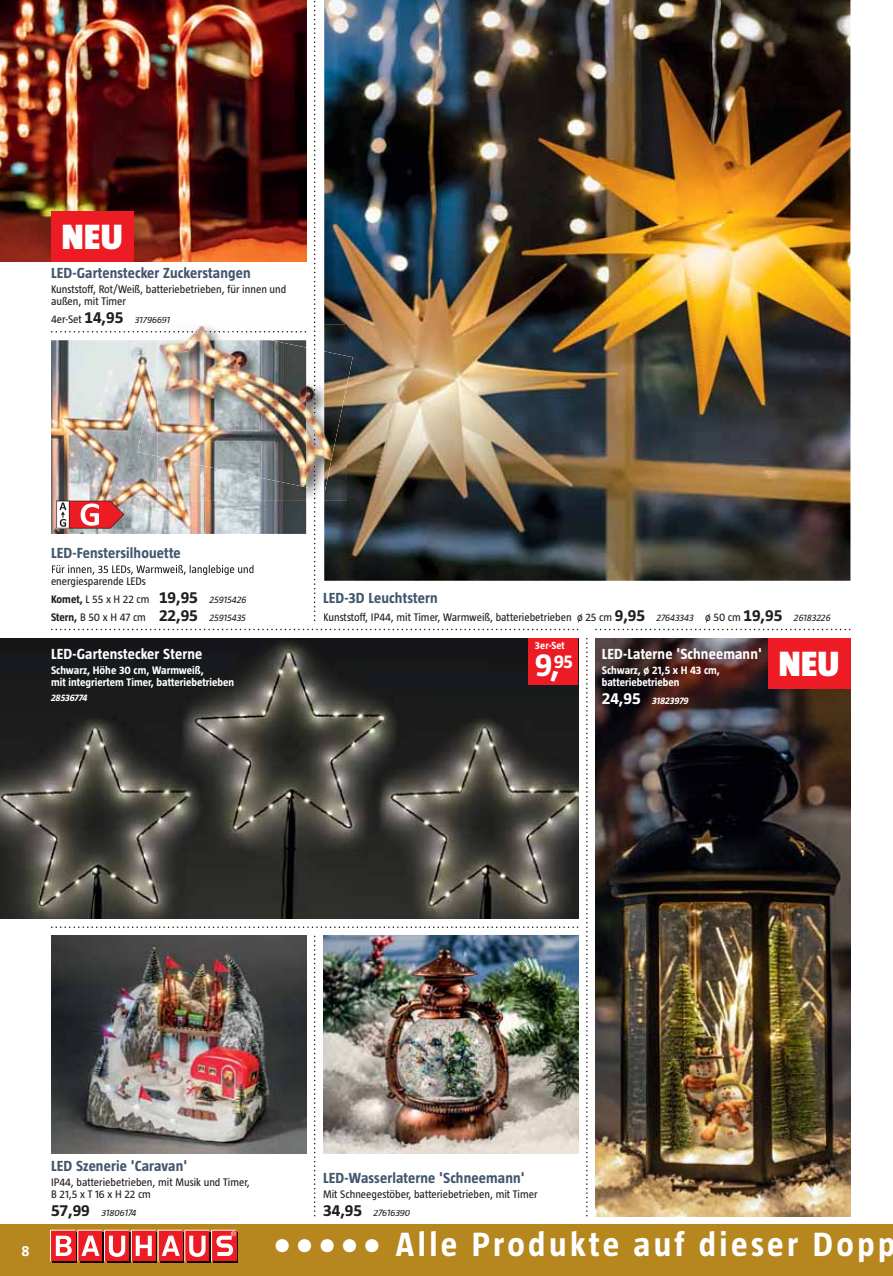
<style>
.page{position:relative;width:893px;height:1276px;background:#fff}
.page>*{position:absolute;margin:0;border:0;box-sizing:border-box;transform-origin:0 0}
.t1{font:900 36px "Taz";letter-spacing:.01em;color:#fff}
.t2{font:700 34.5px "Taz";letter-spacing:.1em;color:#fff}
.t3{font:700 33px "Taz";color:#fff}
.t4{font:700 15px "Taz";letter-spacing:.01em;color:#42566d}
.t5{font:700 15px "Taz";letter-spacing:.01em;color:#fff}
.t6{font:11.25px/12px "Taz";color:#231f20}
.t7{font:700 11.25px/12px "Taz";color:#fff}
.t8{font:700 10.5px "Taz";color:#fff}
.t9{font:italic 9.75px "Taz";letter-spacing:-.005em;color:#231f20}
.t10{font:italic 700 9.75px "Taz";letter-spacing:-.005em;color:#fff}
.t11{font:italic 9.75px "Taz";color:#141511}
.s1{font-weight:700;font-size:16.5px}
.s2{font-style:italic;font-size:9.75px}
.s3{font-weight:700}
.s4{font-style:normal;font-size:16.5px}
.s5{font-weight:700;font-style:normal;font-size:16.5px}
</style>
<div class="page">
<img style="left:0;top:638px;width:578px;height:280px">
<img style="left:324px;top:0;width:526px;height:581px">
<svg style="left:51px;top:629px;width:527px;height:1px"></svg>
<svg style="left:51px;top:926px;width:527px;height:2px"></svg>
<svg style="left:586px;top:638px;width:2px;height:578px"></svg>
<svg style="left:314px;top:935px;width:1px;height:281px"></svg>
<img style="left:323px;top:935px;width:255px;height:218px">
<img style="left:0;top:0;width:306px;height:261px">
<img style="left:595px;top:638px;width:255px;height:578px">
<svg style="left:595px;top:629px;width:255px;height:1px"></svg>
<img style="left:51px;top:935px;width:255px;height:218px">
<div style="left:51px;top:211px;width:83px;height:50px;background:#ed1c24"></div>
<img style="left:51px;top:340px;width:255px;height:194px">
<svg style="left:52px;top:565px;width:102px;height:10px"></svg>
<svg style="left:56px;top:501px;width:68px;height:27px"></svg>
<div style="left:768px;top:638px;width:82px;height:50px;background:#ed1c24"></div>
<img style="left:306px;top:491px;width:13px;height:10px">
<img style="left:324px;top:491px;width:23px;height:10px">
<img style="left:157px;top:487px;width:149px;height:14px">
<img style="left:273px;top:326px;width:43px;height:21px">
<img style="left:324px;top:324px;width:23px;height:27px">
<svg style="left:314px;top:1px;width:1px;height:620px"></svg>
<img style="left:273px;top:331px;width:29px;height:1px">
<svg style="left:51px;top:331px;width:110px;height:1px"></svg>
<img style="left:137px;top:355px;width:20px;height:101px">
<img style="left:347px;top:356px;width:6px;height:29px">
<img style="left:306px;top:347px;width:18px;height:144px">
<img style="left:324px;top:351px;width:23px;height:140px">
<img style="left:314px;top:350px;width:1px;height:139px">
<img style="left:161px;top:324px;width:109px;height:16px">
<img style="left:157px;top:340px;width:149px;height:147px">
<img style="left:164px;top:331px;width:69px;height:1px">
<div style="left:529px;top:638px;width:49px;height:47px;background:#ed1c24"></div>
<div style="left:0;top:1224px;width:893px;height:52px;background:#b6861f"></div>
<div style="left:80px;top:1232px;width:24px;height:30px;background:#150600"></div>
<div style="left:214px;top:1232px;width:24px;height:30px;background:#ed1c24"></div>
<div style="left:133px;top:1232px;width:24px;height:30px;background:#150600"></div>
<div style="left:160px;top:1232px;width:24px;height:30px;background:#150600"></div>
<div style="left:53px;top:1232px;width:24px;height:30px;background:#150600"></div>
<div style="left:107px;top:1232px;width:24px;height:30px;background:#150600"></div>
<div style="left:187px;top:1232px;width:24px;height:30px;background:#150600"></div>
<svg style="left:50px;top:1229px;width:186px;height:32px;background:#e66061"></svg>
<h1 class="t1" style="left:62px;top:223px;width:62px">NEU</h1>
<h3 class="t4" style="left:51px;top:267px;width:201px">LED-Gartenstecker Zuckerstangen</h3>
<p class="t6" style="left:51px;top:285px;width:237px">Kunststoff, Rot/Weiß, batteriebetrieben, für innen und außen, mit Timer</p>
<p class="t6" style="left:51px;top:315px;width:113px">4er-Set <span class="s1">14,95</span> <span class="s2">317966</span></p>
<p class="t11" style="left:162px;top:316px;width:10px">91</p>
<h3 class="t4" style="left:51px;top:547px;width:131px">LED-Fenstersilhouette</h3>
<p class="t6" style="left:51px;top:573px;width:197px;line-height:18px">energiesparende LEDs<br><span class="s3">Komet,</span> L 55 x H 22 cm <span class="s1">19,95</span> <span class="s2">25915426<br></span><span class="s3">Stern,</span> B 50 x H 47 cm <span class="s1">22,95</span> <span class="s2">25915435</span></p>
<h3 class="t5" style="left:51px;top:648px;width:153px">LED-Gartenstecker Sterne</h3>
<p class="t7" style="left:51px;top:665px;width:185px">Schwarz, Höhe 30 cm, Warmweiß,<br>mit integriertem Timer, batteriebetrieben</p>
<p class="t10" style="left:51px;top:691px;width:38px">28536774</p>
<h3 class="t4" style="left:323px;top:592px;width:116px">LED-3D Leuchtstern</h3>
<p class="t6" style="left:323px;top:612px;width:509px">Kunststoff, IP44, mit Timer, Warmweiß, batteriebetrieben ø 25 cm <span class="s1">9,95</span> <span class="s2">27643343</span> ø 50 cm <span class="s1">19,95</span> <span class="s2">26183226</span></p>
<p class="t8" style="left:535px;top:641px;width:31px">3er-Set</p>
<h3 class="t3" style="left:535px;top:653px;width:39px">9,<sup>95</sup></h3>
<h3 class="t5" style="left:602px;top:648px;width:162px">LED-Laterne 'Schneemann'</h3>
<p class="t7" style="left:602px;top:665px;width:120px">Schwarz, ø 21,5 x H 43 cm, batteriebetrieben</p>
<p class="t10" style="left:602px;top:694px;width:88px"><span class="s4">24,95</span> 31823979</p>
<h1 class="t1" style="left:779px;top:650px;width:62px">NEU</h1>
<h3 class="t5" style="left:21px;top:1245px;width:10px">8</h3>
<h3 class="t4" style="left:51px;top:1160px;width:138px">LED Szenerie 'Caravan'</h3>
<p class="t6" style="left:51px;top:1177px;width:200px">IP44, batteriebetrieben, mit Musik und Timer,<br>B 21,5 x T 16 x H 22 cm</p>
<p class="t9" style="left:51px;top:1209px;width:87px"><span class="s5">57,99</span> 31806174</p>
<h3 class="t4" style="left:323px;top:1172px;width:203px">LED-Wasserlaterne 'Schneemann'</h3>
<p class="t6" style="left:323px;top:1189px;width:216px">Mit Schneegestöber, batteriebetrieben, mit Timer</p>
<p class="t9" style="left:323px;top:1209px;width:89px"><span class="s5">34,95</span> 27616390</p>
<h2 class="t2" style="left:273px;top:1231px;width:624px">••••• Alle Produkte auf dieser Dopp</h2>
</div>
